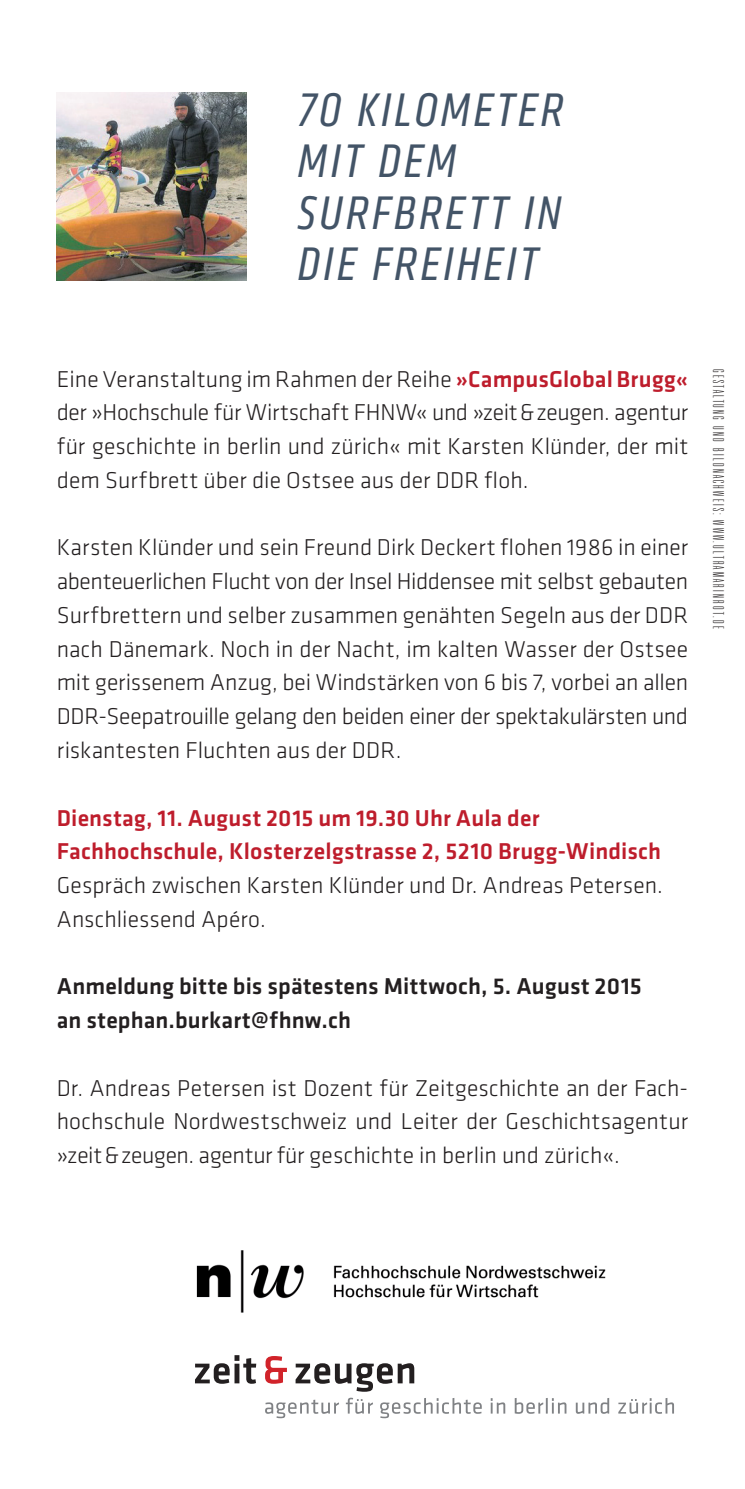
<style>
.page{position:relative;width:745px;height:1489px;background:#fff}
.page>*{position:absolute;margin:0;border:0;box-sizing:border-box;transform-origin:0 0}
.t1{font:italic condensed 48.75px/51.2px "Klavika";letter-spacing:.07em;color:#435467}
.t2{font:300 23.75px/33.8px "Klavika";letter-spacing:.005em;color:#231f20;text-align:justify}
.t3{font:500 23.75px/33.8px "Klavika";letter-spacing:.01em;color:#be1d2c}
.t4{font:500 23.75px/33.8px "Klavika";letter-spacing:.01em;color:#231f20}
.t5{font:100 ultra-condensed 15px "Univers";letter-spacing:.15em;color:#231f20}
.s1{font-weight:500;color:#be1d2c}
</style>
<div class="page">
<img style="left:57px;top:93px;width:189px;height:187px">
<svg style="left:195px;top:1355px;width:61px;height:28px"></svg>
<svg style="left:265px;top:1356px;width:22px;height:27px"></svg>
<svg style="left:295px;top:1363px;width:119px;height:28px"></svg>
<svg style="left:265px;top:1399px;width:74px;height:18px"></svg>
<svg style="left:345px;top:1397px;width:28px;height:16px"></svg>
<svg style="left:380px;top:1398px;width:101px;height:19px"></svg>
<svg style="left:490px;top:1398px;width:15px;height:15px"></svg>
<svg style="left:514px;top:1398px;width:52px;height:15px"></svg>
<svg style="left:575px;top:1398px;width:33px;height:15px"></svg>
<svg style="left:618px;top:1398px;width:55px;height:15px"></svg>
<img style="left:196px;top:1250px;width:410px;height:63px">
<h1 class="t1" style="left:298px;top:85px;width:267px">70 KILOMETER<br>MIT DEM<br>SURFBRETT IN<br>DIE FREIHEIT</h1>
<p class="t2" style="left:57px;top:361px;width:632px">Eine Veranstaltung im Rahmen der Reihe <span class="s1">»CampusGlobal Brugg« </span>der »Hochschule für Wirtschaft FHNW« und »zeit&amp;zeugen. agentur für geschichte in berlin und zürich« mit Karsten Klünder, der mit dem Surfbrett über die Ostsee aus der DDR floh.</p>
<p class="t2" style="left:57px;top:530px;width:632px">Karsten Klünder und sein Freund Dirk Deckert flohen 1986 in einer abenteuerlichen Flucht von der Insel Hiddensee mit selbst gebauten Surfbrettern und selber zusammen genähten Segeln aus der DDR nach Dänemark. Noch in der Nacht, im kalten Wasser der Ostsee mit gerissenem Anzug, bei Windstärken von 6 bis 7, vorbei an allen DDR-Seepatrouille gelang den beiden einer der spektakulärsten und riskantesten Fluchten aus der DDR.</p>
<p class="t3" style="left:57px;top:800px;width:605px">Dienstag, 11. August 2015 um 19.30 Uhr Aula der<br>Fachhochschule, Klosterzelgstrasse 2, 5210 Brugg-Windisch</p>
<p class="t2" style="left:57px;top:868px;width:607px">Gespräch zwischen Karsten Klünder und Dr. Andreas Petersen.<br>Anschliessend Apéro.</p>
<p class="t4" style="left:57px;top:968px;width:586px">Anmeldung bitte bis spätestens Mittwoch, 5. August 2015 an stephan.burkart@fhnw.ch</p>
<p class="t2" style="left:57px;top:1070px;width:632px">Dr. Andreas Petersen ist Dozent für Zeitgeschichte an der Fach&shy;hochschule Nordwestschweiz und Leiter der Geschichtsagentur »zeit&amp;zeugen. agentur für geschichte in berlin und zürich«.</p>
<p class="t5" style="left:725px;top:369px;width:261px;rotate:90deg">Gestaltung und Bildnachweis: www.ultramarinrot.de</p>
</div>
